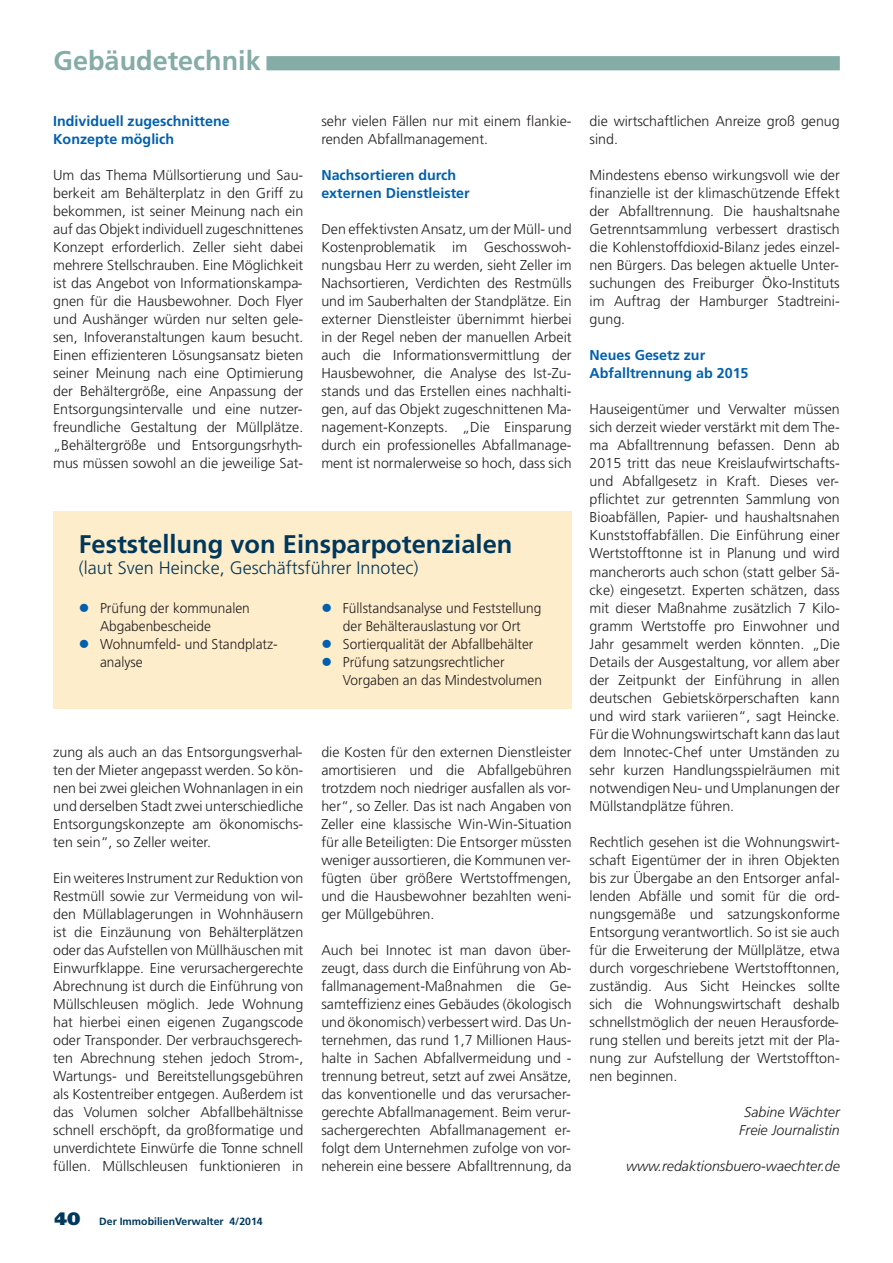
<style>
.page{position:relative;width:893px;height:1263px;background:#fff}
.page>*{position:absolute;margin:0;border:0;box-sizing:border-box;transform-origin:0 0}
.t1{font:700 27px "Frutiger LT Std";color:#85aca6}
.t2{font:700 25.5px "Frutiger LT Std";color:#00385c}
.t3{font:300 18px "Frutiger LT Std";color:#00385c}
.t4{font:300 14.25px/18px "Frutiger LT Std";color:#231f20;text-align:justify}
.t5{font:300 14.25px/18px "Frutiger LT Std";color:#231f20;scale:.96 1}
.t6{font:700 14.25px/18px "Frutiger LT Std";color:#0160ae}
.t7{font:italic 300 14.25px/18px "Frutiger LT Std";color:#231f20;text-align:center}
.t8{font:700 10.5px "Frutiger LT Std";color:#00385c}
.s1{color:#0160ae}
.s2{font-weight:900;font-size:18px}
</style>
<div class="page">
<div style="left:266px;top:56px;width:574px;height:14px;background:#85aca6"></div>
<div style="left:53px;top:511px;width:519px;height:198px;background:#feedcb"></div>
<h1 class="t1" style="left:54px;top:50px;width:209px">Gebäudetechnik</h1>
<p class="t6" style="left:53px;top:114px;width:178px">Individuell zugeschnittene<br>Konzepte möglich</p>
<p class="t4" style="left:53px;top:168px;width:252px">Um das Thema Müllsortierung und Sau&shy;berkeit am Behälterplatz in den Griff zu bekommen, ist seiner Meinung nach ein auf das Objekt individuell zugeschnittenes Konzept erforderlich. Zeller sieht dabei mehrere Stellschrauben. Eine Möglichkeit ist das Angebot von Informationskampa&shy;gnen für die Hausbewohner. Doch Flyer und Aushänger würden nur selten gele&shy;sen, Infoveranstaltungen kaum besucht.<br>Einen effizienteren Lösungsansatz bieten seiner Meinung nach eine Optimierung der Behältergröße, eine Anpassung der Entsorgungsintervalle und eine nutzer&shy;freundliche Gestaltung der Müllplätze. „Behältergröße und Entsorgungsrhyth&shy;mus müssen sowohl an die jeweilige Sat-</p>
<p class="t4" style="left:321px;top:114px;width:252px">sehr vielen Fällen nur mit einem flankie&shy;renden Abfallmanagement.</p>
<p class="t6" style="left:321px;top:168px;width:150px">Nachsortieren durch externen Dienstleister</p>
<p class="t4" style="left:321px;top:222px;width:252px">Den effektivsten Ansatz, um der Müll- und Kostenproblematik im Geschosswoh&shy;nungsbau Herr zu werden, sieht Zeller im Nachsortieren, Verdichten des Restmülls und im Sauberhalten der Standplätze. Ein externer Dienstleister übernimmt hierbei in der Regel neben der manuellen Arbeit auch die Informationsvermittlung der Hausbewohner, die Analyse des Ist-Zu&shy;stands und das Erstellen eines nachhalti&shy;gen, auf das Objekt zugeschnittenen Ma&shy;nagement-Konzepts. „Die Einsparung durch ein professionelles Abfallmanage&shy;ment ist normalerweise so hoch, dass sich</p>
<h2 class="t2" style="left:79px;top:533px;width:435px">Feststellung von Einsparpotenzialen</h2>
<p class="t3" style="left:79px;top:560px;width:341px">(laut Sven Heincke, Geschäftsführer Innotec)</p>
<p class="t5" style="left:100px;top:600px;width:157px;text-indent:-21px"><span class="s1">●</span> Prüfung der kommunalen<br>Abgabenbescheide</p>
<p class="t5" style="left:100px;top:636px;width:187px;text-indent:-21px"><span class="s1">●</span> Wohnumfeld- und Standplatz&shy;analyse</p>
<p class="t5" style="left:322px;top:600px;width:230px;text-align:center"><span class="s1">●</span> Füllstandsanalyse und Feststellung der Behälterauslastung vor Ort</p>
<p class="t5" style="left:322px;top:636px;width:222px"><span class="s1">●</span> Sortierqualität der Abfallbehälter</p>
<p class="t5" style="left:343px;top:654px;width:209px;text-indent:-21px"><span class="s1">●</span> Prüfung satzungsrechtlicher<br>Vorgaben an das Mindestvolumen</p>
<p class="t4" style="left:53px;top:744px;width:252px">zung als auch an das Entsorgungsverhal&shy;ten der Mieter angepasst werden. So kön&shy;nen bei zwei gleichen Wohnanlagen in ein und derselben Stadt zwei unterschiedliche Entsorgungskonzepte am ökonomischs&shy;ten sein“, so Zeller weiter.</p>
<p class="t4" style="left:53px;top:870px;width:252px">Ein weiteres Instrument zur Reduktion von Restmüll sowie zur Vermeidung von wil&shy;den Müllablagerungen in Wohnhäusern ist die Einzäunung von Behälterplätzen oder das Aufstellen von Müllhäuschen mit Einwurfklappe. Eine verursachergerechte Abrechnung ist durch die Einführung von Müllschleusen möglich. Jede Wohnung hat hierbei einen eigenen Zugangscode oder Transponder. Der verbrauchsgerech&shy;ten Abrechnung stehen jedoch Strom-, Wartungs- und Bereitstellungsgebühren als Kostentreiber entgegen. Außerdem ist das Volumen solcher Abfallbehältnisse schnell erschöpft, da großformatige und unverdichtete Einwürfe die Tonne schnell füllen. Müllschleusen funktionieren in</p>
<p class="t8" style="left:55px;top:1217px;width:210px"><span class="s2">40</span> Der ImmobilienVerwalter 4/2014</p>
<p class="t4" style="left:321px;top:744px;width:252px">die Kosten für den externen Dienstleister amortisieren und die Abfallgebühren trotzdem noch niedriger ausfallen als vor&shy;her“, so Zeller. Das ist nach Angaben von Zeller eine klassische Win-Win-Situation für alle Beteiligten: Die Entsorger müssten weniger aussortieren, die Kommunen ver&shy;fügten über größere Wertstoffmengen, und die Hausbewohner bezahlten weni&shy;ger Müllgebühren.</p>
<p class="t4" style="left:321px;top:942px;width:252px">Auch bei Innotec ist man davon über&shy;zeugt, dass durch die Einführung von Ab&shy;fallmanagement-Maßnahmen die Ge&shy;samteffizienz eines Gebäudes (ökologisch und ökonomisch) verbessert wird. Das Un&shy;ternehmen, das rund 1,7 Millionen Haus&shy;halte in Sachen Abfallvermeidung und - trennung betreut, setzt auf zwei Ansätze, das konventionelle und das verursacher&shy;gerechte Abfallmanagement. Beim verur&shy;sachergerechten Abfallmanagement er&shy;folgt dem Unternehmen zufolge von vor&shy;neherein eine bessere Abfalltrennung, da</p>
<p class="t4" style="left:590px;top:114px;width:252px">die wirtschaftlichen Anreize groß genug sind.</p>
<p class="t4" style="left:590px;top:168px;width:252px">Mindestens ebenso wirkungsvoll wie der finanzielle ist der klimaschützende Effekt der Abfalltrennung. Die haushaltsnahe Getrenntsammlung verbessert drastisch die Kohlenstoffdioxid-Bilanz jedes einzel&shy;nen Bürgers. Das belegen aktuelle Unter&shy;suchungen des Freiburger Öko-Instituts im Auftrag der Hamburger Stadtreini&shy;gung.</p>
<p class="t6" style="left:590px;top:348px;width:160px">Neues Gesetz zur<br>Abfalltrennung ab 2015</p>
<p class="t4" style="left:590px;top:402px;width:252px">Hauseigentümer und Verwalter müssen sich derzeit wieder verstärkt mit dem The&shy;ma Abfalltrennung befassen. Denn ab 2015 tritt das neue Kreislaufwirtschafts&shy;und Abfallgesetz in Kraft. Dieses ver&shy;pflichtet zur getrennten Sammlung von Bioabfällen, Papier- und haushaltsnahen Kunststoffabfällen. Die Einführung einer Wertstofftonne ist in Planung und wird mancherorts auch schon (statt gelber Sä&shy;cke) eingesetzt. Experten schätzen, dass mit dieser Maßnahme zusätzlich 7 Kilo&shy;gramm Wertstoffe pro Einwohner und Jahr gesammelt werden könnten. „Die Details der Ausgestaltung, vor allem aber der Zeitpunkt der Einführung in allen deutschen Gebietskörperschaften kann und wird stark variieren“, sagt Heincke.<br>Für die Wohnungswirtschaft kann das laut dem Innotec-Chef unter Umständen zu sehr kurzen Handlungsspielräumen mit notwendigen Neu- und Umplanungen der Müllstandplätze führen.</p>
<p class="t4" style="left:590px;top:834px;width:252px">Rechtlich gesehen ist die Wohnungswirt&shy;schaft Eigentümer der in ihren Objekten bis zur Übergabe an den Entsorger anfal&shy;lenden Abfälle und somit für die ord&shy;nungsgemäße und satzungskonforme Entsorgung verantwortlich. So ist sie auch für die Erweiterung der Müllplätze, etwa durch vorgeschriebene Wertstofftonnen, zuständig. Aus Sicht Heinckes sollte sich die Wohnungswirtschaft deshalb schnellstmöglich der neuen Herausforde&shy;rung stellen und bereits jetzt mit der Pla&shy;nung zur Aufstellung der Wertstoffton&shy;nen beginnen.</p>
<p class="t7" style="left:739px;top:1104px;width:102px">Sabine Wächter<br>Freie Journalistin</p>
<p class="t7" style="left:626px;top:1158px;width:215px">www.redaktionsbuero-waechter.de</p>
</div>
